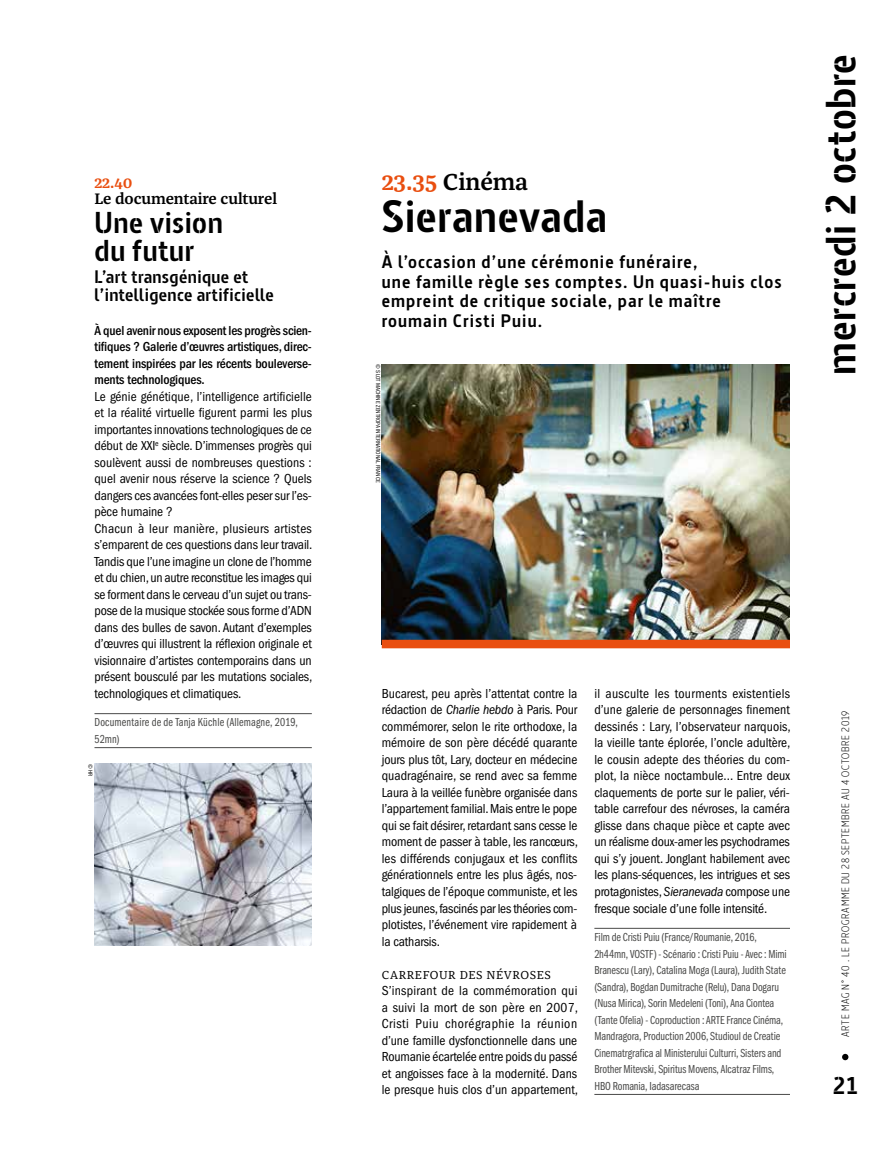
<style>
.page{position:relative;width:893px;height:1149px;background:#fff}
.page>*{position:absolute;margin:0;border:0;box-sizing:border-box;transform-origin:0 0}
.t1{font:700 45px "Barna Stencil";letter-spacing:.01em;color:#000}
.t2{font:700 42px "Barna Stencil";letter-spacing:.015em;color:#000}
.t3{font:700 30px/28.5px "Barna Stencil";letter-spacing:.02em;color:#000}
.t4{font:700 24.15px "Barna Stencil";color:#000}
.t5{font:600 24px "Franziska OT";letter-spacing:-.01em;color:#000}
.t6{font:700 18px/19.5px "Barna";letter-spacing:.06em;color:#000}
.t7{font:700 18px/18px "Barna Stencil";letter-spacing:.02em;color:#000}
.t8{font:600 15.75px "Franziska OT";letter-spacing:-.01em;color:#000}
.t9{font:600 15.75px "Franziska OT";color:#e94e0f}
.t10{font:condensed 13.5px/16.5px "ITC Franklin Gothic Std";letter-spacing:-.01em;color:#000;text-align:justify}
.t11{font:500 condensed 13.5px/16.5px "ITC Franklin Gothic Std";letter-spacing:-.01em;color:#000;text-align:justify}
.t12{font:12px/16.5px "ITC Franklin Gothic Std Bk Cp";letter-spacing:-.005em;color:#4a4a49}
.t13{font:12px "Franziska OT";letter-spacing:.045em;color:#000}
.t14{font:300 10.5px "Barna";letter-spacing:.065em;color:#000}
.t15{font:condensed 6px "ITC Franklin Gothic Std";color:#000}
.s1{color:#e94e0f}
.s2{font-style:italic}
</style>
<div class="page">
<svg style="left:842px;top:1053px;width:6px;height:6px"></svg>
<img style="left:382px;top:364px;width:408px;height:275px">
<div style="left:382px;top:639px;width:408px;height:9px;background:#e94e0f"></div>
<hr style="left:594px;top:927px;width:196px;height:1px;background:#4a4a49">
<hr style="left:594px;top:1093px;width:196px;height:1px;background:#4a4a49">
<hr style="left:94px;top:713px;width:218px;height:1px;background:#4a4a49">
<hr style="left:94px;top:747px;width:218px;height:1px;background:#4a4a49">
<img style="left:94px;top:763px;width:218px;height:182px">
<p class="t9" style="left:94px;top:173px;width:40px">22.40</p>
<p class="t8" style="left:94px;top:189px;width:184px">Le documentaire culturel</p>
<h3 class="t3" style="left:94px;top:208px;width:130px">Une vision du futur</h3>
<h3 class="t7" style="left:94px;top:268px;width:181px">L’art transgénique et l’intelligence artificielle</h3>
<p class="t11" style="left:94px;top:322px;width:219px">À quel avenir nous exposent les progrès scien&shy;tifiques ? Galerie d’œuvres artistiques, direc&shy;tement inspirées par les récents bouleverse&shy;ments technologiques.</p>
<p class="t10" style="left:94px;top:388px;width:219px;text-align:left">Le génie génétique, l’intelligence artificielle et la réalité virtuelle figurent parmi les plus importantes innovations technologiques de ce début de XXI<sup>e</sup> siècle. D’immenses progrès qui soulèvent aussi de nombreuses questions : quel avenir nous réserve la science ? Quels dangers ces avancées font-elles peser sur l’es&shy;pèce humaine ?<br>Chacun à leur manière, plusieurs artistes s’emparent de ces questions dans leur travail.<br>Tandis que l’une imagine un clone de l’homme et du chien, un autre reconstitue les images qui se forment dans le cerveau d’un sujet ou trans&shy;pose de la musique stockée sous forme d’ADN dans des bulles de savon. Autant d’exemples d’œuvres qui illustrent la réflexion originale et visionnaire d’artistes contemporains dans un présent bousculé par les mutations sociales, technologiques et climatiques.</p>
<p class="t12" style="left:94px;top:714px;width:205px">Documentaire de de Tanja Küchle (Allemagne, 2019,<br>52mn)</p>
<p class="t15" style="left:94px;top:763px;width:14px;rotate:90deg">© HR</p>
<h3 class="t5" style="left:382px;top:168px;width:148px"><span class="s1">23.35</span> Cinéma</h3>
<h1 class="t1" style="left:382px;top:189px;width:227px">Sieranevada</h1>
<h3 class="t6" style="left:382px;top:252px;width:401px">À l’occasion d’une cérémonie funéraire,<br>une famille règle ses comptes. Un quasi-huis clos empreint de critique sociale, par le maître roumain Cristi Puiu.</h3>
<p class="t15" style="left:381px;top:364px;width:120px;rotate:90deg">© SLOT MACHINE ZENTROPA INTERNATIONAL FRANCE</p>
<h2 class="t2" style="left:815px;top:374px;width:322px;rotate:-90deg">mercredi 2 octobre</h2>
<p class="t10" style="left:382px;top:685px;width:198px">Bucarest, peu après l’attentat contre la rédaction de <span class="s2">Charlie hebdo</span> à Paris. Pour commémorer, selon le rite orthodoxe, la mémoire de son père décédé quarante jours plus tôt, Lary, docteur en médecine quadragénaire, se rend avec sa femme Laura à la veillée funèbre organisée dans l’appartement familial. Mais entre le pope qui se fait désirer, retardant sans cesse le moment de passer à table, les rancœurs, les différends conjugaux et les conflits générationnels entre les plus âgés, nos&shy;talgiques de l’époque communiste, et les plus jeunes, fascinés par les théories com&shy;plotistes, l’événement vire rapidement à la catharsis.</p>
<p class="t13" style="left:382px;top:967px;width:171px">CARREFOUR DES NÉVROSES</p>
<p class="t10" style="left:382px;top:982px;width:198px">S’inspirant de la commémoration qui a suivi la mort de son père en 2007, Cristi Puiu chorégraphie la réunion d’une famille dysfonctionnelle dans une Roumanie écartelée entre poids du passé et angoisses face à la modernité. Dans le presque huis clos d’un appartement,</p>
<p class="t10" style="left:594px;top:685px;width:198px">il ausculte les tourments existentiels d’une galerie de personnages finement dessinés : Lary, l’observateur narquois, la vieille tante éplorée, l’oncle adultère, le cousin adepte des théories du com&shy;plot, la nièce noctambule... Entre deux claquements de porte sur le palier, véri&shy;table carrefour des névroses, la caméra glisse dans chaque pièce et capte avec un réalisme doux-amer les psychodrames qui s’y jouent. Jonglant habilement avec les plans-séquences, les intrigues et ses protagonistes, <span class="s2">Sieranevada</span> compose une fresque sociale d’une folle intensité.</p>
<p class="t12" style="left:594px;top:928px;width:194px">Film de Cristi Puiu (France/Roumanie, 2016, 2h44mn, VOSTF) - Scénario : Cristi Puiu - Avec : Mimi Branescu (Lary), Catalina Moga (Laura), Judith State (Sandra), Bogdan Dumitrache (Relu), Dana Dogaru (Nusa Mirica), Sorin Medeleni (Toni), Ana Ciontea (Tante Ofelia) - Coproduction : ARTE France Cinéma, Mandragora, Production 2006, Studioul de Creatie Cinematrgrafica al Ministerului Culturri, Sisters and Brother Mitevski, Spiritus Movens, Alcatraz Films, HBO Romania, Iadasarecasa</p>
<p class="t14" style="left:839px;top:1036px;width:328px;rotate:-90deg">ARTE MAG N° 40 . LE PROGRAMME DU 28 SEPTEMBRE AU 4 OCTOBRE 2019</p>
<h3 class="t4" style="left:833px;top:1070px;width:26px">21</h3>
</div>
